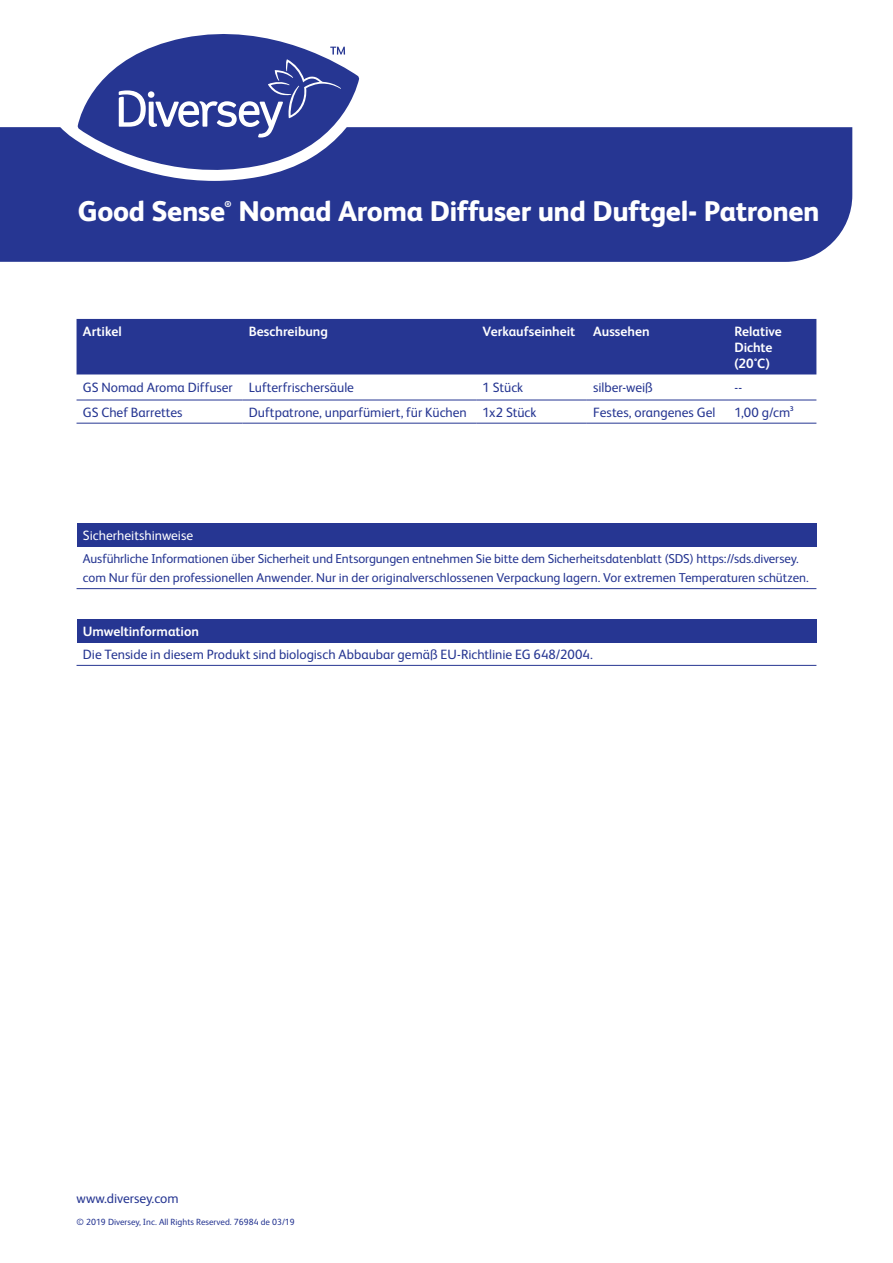
<style>
.page{position:relative;width:893px;height:1263px;background:#fff}
.page>*{position:absolute;margin:0;border:0;box-sizing:border-box;transform-origin:0 0}
.t1{font:800 28.5px "FS Albert Pro";letter-spacing:-.015em;color:#fff}
.Table_Text{font:13.5px "FS Albert Pro";color:#263692}
.Table_Subheads{font:700 13.5px/16.2px "FS Albert Pro";letter-spacing:-.005em;color:#fff}
.t2{font:13.5px "FS Albert Pro";color:#fff}
.Table_Text-2{font:12.9px "FS Albert Pro";letter-spacing:-.005em;color:#263692}
.t3{font:9px "FS Albert Pro";color:#263692}
.t4{font:800 8.55px "FS Albert Pro";color:#fff}
</style>
<div class="page">
<div style="left:77px;top:319px;width:739px;height:55px;background:#263692"></div>
<hr style="left:77px;top:400px;width:165px;height:1px;background:#263692">
<hr style="left:242px;top:400px;width:234px;height:1px;background:#263692">
<hr style="left:476px;top:400px;width:111px;height:1px;background:#263692">
<hr style="left:587px;top:400px;width:141px;height:1px;background:#263692">
<hr style="left:728px;top:400px;width:88px;height:1px;background:#263692">
<hr style="left:77px;top:423px;width:165px;height:1px;background:#263692">
<hr style="left:242px;top:423px;width:234px;height:1px;background:#263692">
<hr style="left:476px;top:423px;width:111px;height:1px;background:#263692">
<hr style="left:587px;top:423px;width:141px;height:1px;background:#263692">
<hr style="left:728px;top:423px;width:88px;height:1px;background:#263692">
<div style="left:77px;top:523px;width:739px;height:23px;background:#263692"></div>
<hr style="left:77px;top:588px;width:739px;height:1px;background:#263692">
<div style="left:77px;top:619px;width:739px;height:23px;background:#263692"></div>
<hr style="left:77px;top:665px;width:739px;height:1px;background:#263692">
<div style="left:0;top:127px;width:852px;height:135px;background:#263692"></div>
<svg style="left:58px;top:78px;width:316px;height:103px"></svg>
<svg style="left:78px;top:34px;width:281px;height:148px;fill:#263692"></svg>
<svg style="left:119px;top:47px;width:226px;height:91px;background:#4a58a4"></svg>
<p class="t1" style="left:78px;top:189px;width:149px">Good Sense</p>
<p class="t4" style="left:225px;top:197px;width:9px">®</p>
<p class="t1" style="left:238px;top:189px;width:583px">Nomad Aroma Diffuser und Duftgel- Patronen</p>
<p class="Table_Subheads" style="left:83px;top:322px;width:40px">Artikel</p>
<p class="Table_Subheads" style="left:249px;top:322px;width:81px">Beschreibung</p>
<p class="Table_Subheads" style="left:483px;top:322px;width:94px">Verkaufseinheit</p>
<p class="Table_Subheads" style="left:593px;top:322px;width:58px">Aussehen</p>
<p class="Table_Subheads" style="left:734px;top:322px;width:49px">Relative<br>Dichte (20°C)</p>
<p class="Table_Text" style="left:83px;top:378px;width:152px">GS Nomad Aroma Diffuser</p>
<p class="Table_Text" style="left:249px;top:378px;width:107px">Lufterfrischersäule</p>
<p class="Table_Text" style="left:483px;top:378px;width:42px">1 Stück</p>
<p class="Table_Text" style="left:593px;top:378px;width:61px">silber-weiß</p>
<p class="Table_Text" style="left:734px;top:378px;width:9px">--</p>
<p class="Table_Text" style="left:83px;top:402px;width:101px">GS Chef Barrettes</p>
<p class="Table_Text" style="left:249px;top:402px;width:220px">Duftpatrone, unparfümiert, für Küchen</p>
<p class="Table_Text" style="left:483px;top:402px;width:55px">1x2 Stück</p>
<p class="Table_Text" style="left:593px;top:402px;width:124px">Festes, orangenes Gel</p>
<p class="Table_Text" style="left:734px;top:402px;width:61px">1,00 g/cm³</p>
<p class="t2" style="left:83px;top:526px;width:112px">Sicherheitshinweise</p>
<p class="Table_Text-2" style="left:83px;top:549px;width:717px">Ausführliche Informationen über Sicherheit und Entsorgungen entnehmen Sie bitte dem Sicherheitsdatenblatt (SDS) https://sds.diversey.</p>
<p class="Table_Text-2" style="left:83px;top:569px;width:727px">com Nur für den professionellen Anwender. Nur in der originalverschlossenen Verpackung lagern. Vor extremen Temperaturen schützen.</p>
<p class="Table_Subheads" style="left:83px;top:622px;width:118px">Umweltinformation</p>
<p class="Table_Text" style="left:83px;top:645px;width:512px">Die Tenside in diesem Produkt sind biologisch Abbaubar gemäß EU-Richtlinie EG 648/2004.</p>
<p class="Table_Text" style="left:77px;top:1189px;width:104px">www.diversey.com</p>
<p class="t3" style="left:77px;top:1215px;width:220px">© 2019 Diversey, Inc. All Rights Reserved. 76984 de 03/19</p>
</div>
